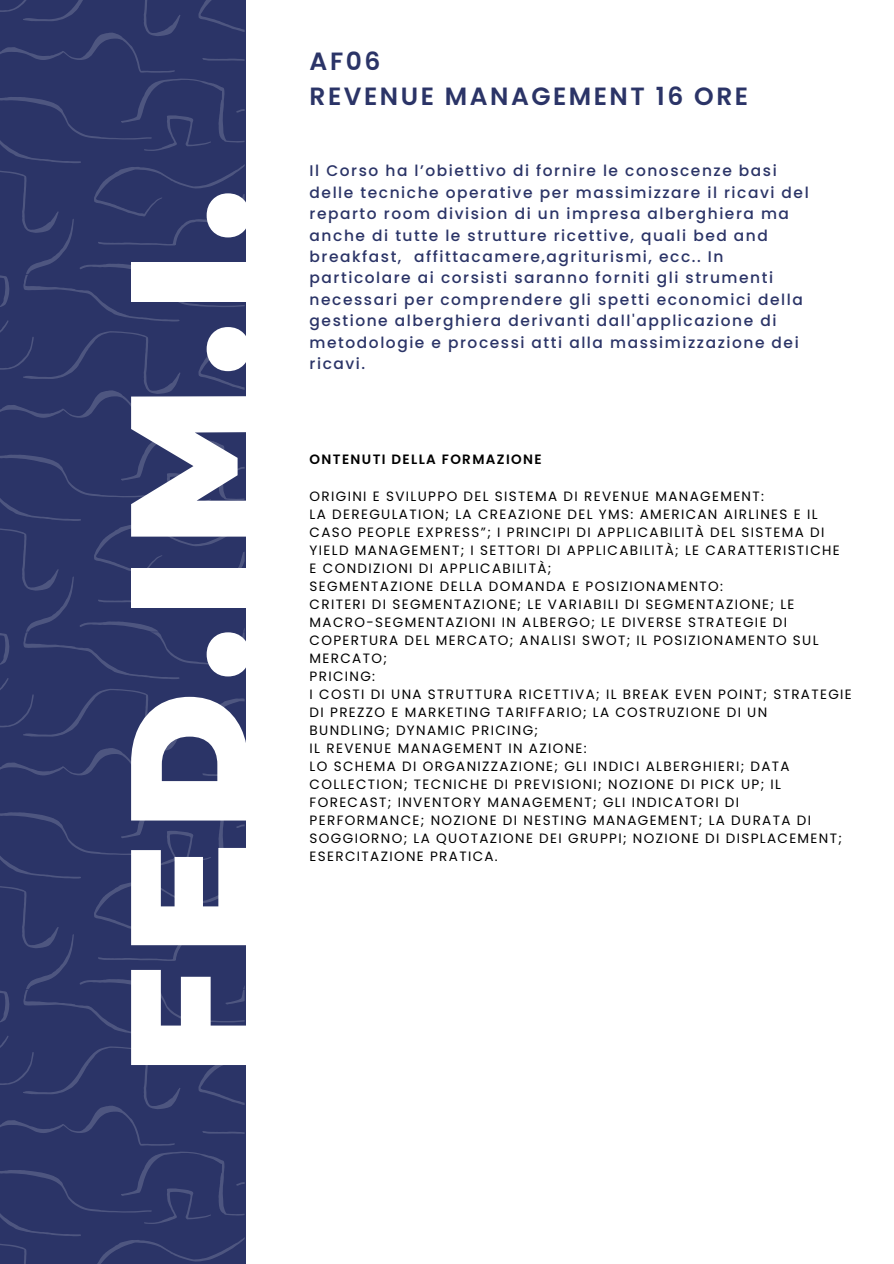
<style>
.page{position:relative;width:894px;height:1264px;background:#fff}
.page>*{position:absolute;margin:0;border:0;box-sizing:border-box;transform-origin:0 0}
.t1{font:900 167.1px "Montserrat";color:#fff}
.t2{font:600 24.9px "Poppins";letter-spacing:.1em;color:#2b3467}
.t3{font:500 15.45px/21.5px "Poppins";letter-spacing:.1em;color:#2b3467}
.t4{font:13.5px/18px "Poppins";letter-spacing:.1em;color:#000}
.t5{font:600 13.5px "Poppins";letter-spacing:.1em;color:#000}
</style>
<div class="page">
<svg style="left:0;top:0;width:244px;height:1263px;background:#2d3668"></svg>
<p class="t1" style="left:86px;top:1074px;width:886px;rotate:-90deg">FED.IM.I.</p>
<p class="t2" style="left:309px;top:44px;width:72px">AF06</p>
<p class="t2" style="left:309px;top:79px;width:440px">REVENUE MANAGEMENT 16 ORE</p>
<p class="t3" style="left:309px;top:160px;width:500px">Il Corso ha l’obiettivo di fornire le conoscenze basi delle tecniche operative per massimizzare il ricavi del reparto room division di un impresa alberghiera ma anche di tutte le strutture ricettive, quali bed and breakfast, affittacamere,agriturismi, ecc.. In particolare ai corsisti saranno forniti gli strumenti necessari per comprendere gli spetti economici della gestione alberghiera derivanti dall'applicazione di metodologie e processi atti alla massimizzazione dei ricavi.</p>
<p class="t5" style="left:309px;top:450px;width:233px">ONTENUTI DELLA FORMAZIONE</p>
<p class="t4" style="left:309px;top:487px;width:456px">ORIGINI E SVILUPPO DEL SISTEMA DI REVENUE MANAGEMENT:</p>
<p class="t4" style="left:309px;top:505px;width:531px">LA DEREGULATION; LA CREAZIONE DEL YMS: AMERICAN AIRLINES E IL CASO PEOPLE EXPRESS”; I PRINCIPI DI APPLICABILITÀ DEL SISTEMA DI YIELD MANAGEMENT; I SETTORI DI APPLICABILITÀ; LE CARATTERISTICHE E CONDIZIONI DI APPLICABILITÀ;</p>
<p class="t4" style="left:309px;top:577px;width:415px">SEGMENTAZIONE DELLA DOMANDA E POSIZIONAMENTO:</p>
<p class="t4" style="left:309px;top:595px;width:510px">CRITERI DI SEGMENTAZIONE; LE VARIABILI DI SEGMENTAZIONE; LE MACRO-SEGMENTAZIONI IN ALBERGO; LE DIVERSE STRATEGIE DI COPERTURA DEL MERCATO; ANALISI SWOT; IL POSIZIONAMENTO SUL MERCATO;</p>
<p class="t4" style="left:309px;top:667px;width:67px">PRICING:</p>
<p class="t4" style="left:309px;top:685px;width:543px">I COSTI DI UNA STRUTTURA RICETTIVA; IL BREAK EVEN POINT; STRATEGIE<br>DI PREZZO E MARKETING TARIFFARIO; LA COSTRUZIONE DI UN<br>BUNDLING; DYNAMIC PRICING;</p>
<p class="t4" style="left:309px;top:739px;width:278px">IL REVENUE MANAGEMENT IN AZIONE:</p>
<p class="t4" style="left:309px;top:757px;width:533px">LO SCHEMA DI ORGANIZZAZIONE; GLI INDICI ALBERGHIERI; DATA COLLECTION; TECNICHE DI PREVISIONI; NOZIONE DI PICK UP; IL FORECAST; INVENTORY MANAGEMENT; GLI INDICATORI DI PERFORMANCE; NOZIONE DI NESTING MANAGEMENT; LA DURATA DI SOGGIORNO; LA QUOTAZIONE DEI GRUPPI; NOZIONE DI DISPLACEMENT; ESERCITAZIONE PRATICA.</p>
</div>
